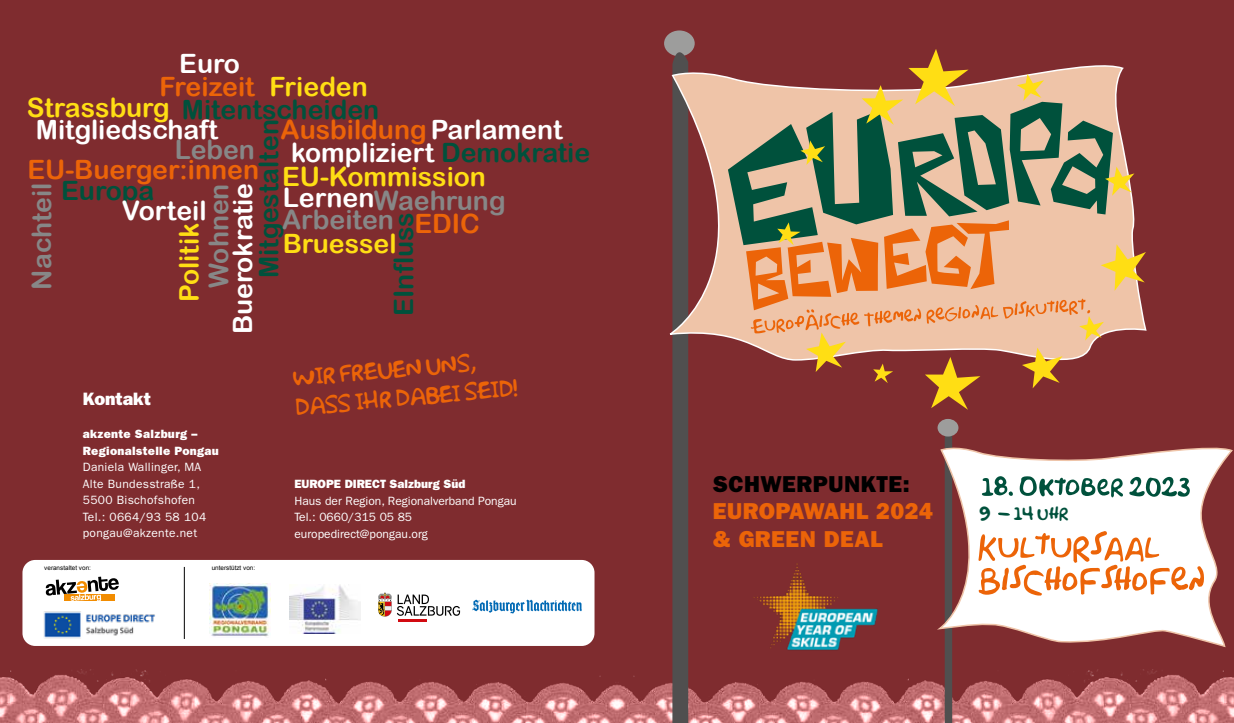
<style>
.page{position:relative;width:1234px;height:723px;background:#fff}
.page>*{position:absolute;margin:0;border:0;box-sizing:border-box;transform-origin:0 0}
.t1{font:26.55px "Arial Rounded MT Bold";color:#fff}
.t2{font:26.55px "Arial Rounded MT Bold";color:#ec6408}
.t3{font:26.55px "Arial Rounded MT Bold";color:#00513c}
.t4{font:26.55px/23.1px "Arial Rounded MT Bold";color:#ffde14}
.t5{font:26.55px "Arial Rounded MT Bold";color:#878787}
.t6{font:23.1px/27.8px "ITC Franklin Gothic Std Hvy";letter-spacing:.02em;color:#ec6408}
.t7{font:23.1px "ITC Franklin Gothic Std Hvy";letter-spacing:.02em;color:#000}
.t8{font:20.25px/29.1px "Simpsonfont";color:#ec6408}
.t9{font:18px "ITC Franklin Gothic Std Hvy";color:#fff}
.t10{font:17.85px "Simpsonfont";color:#00513c}
.t11{font:12px/16.5px "ITC Franklin Gothic Std";letter-spacing:.025em;color:#fff}
.t12{font:12px/16.5px "ITC Franklin Gothic Std";color:#fff}
.t13{font:12px/16.5px "ITC Franklin Gothic Std Hvy";letter-spacing:.025em;color:#fff}
.t14{font:12px "ITC Franklin Gothic Std Hvy";color:#fff}
.t15{font:6.3px "Arial";color:#000}
.s1{color:#ffde14}
.s2{color:#fff}
.s3{color:#00513c}
.s4{color:#878787}
.s5{font-family:"Hand Of Sean"}
</style>
<div class="page">
<div style="left:0;top:0;width:1233px;height:723px;background:#7f2c2f"></div>
<img style="left:0;top:670px;width:1233px;height:53px">
<div style="left:664px;top:30px;width:30px;height:26px;background:#9d9d9c;border-radius:50%"></div>
<svg style="left:672px;top:52px;width:16px;height:671px;background:#524e4e"></svg>
<svg style="left:944px;top:436px;width:7px;height:287px"></svg>
<svg style="left:938px;top:444px;width:294px;height:202px"></svg>
<div style="left:937px;top:419px;width:21px;height:17px;background:#9d9d9c;border-radius:50%"></div>
<svg style="left:669px;top:59px;width:477px;height:314px"></svg>
<svg style="left:727px;top:102px;width:385px;height:143px;background:#828f76"></svg>
<svg style="left:861px;top:49px;width:107px;height:76px"></svg>
<svg style="left:800px;top:140px;width:25px;height:25px"></svg>
<svg style="left:1016px;top:74px;width:27px;height:27px"></svg>
<svg style="left:1104px;top:167px;width:30px;height:29px"></svg>
<svg style="left:746px;top:220px;width:399px;height:190px"></svg>
<div style="left:22px;top:560px;width:572px;height:86px;background:#fff;border-radius:13px"></div>
<img style="left:209px;top:583px;width:62px;height:54px">
<img style="left:289px;top:585px;width:72px;height:49px">
<svg style="left:378px;top:592px;width:13px;height:24px"></svg>
<hr style="left:397px;top:619px;width:29px;height:3px;background:#d20a11">
<svg style="left:397px;top:594px;width:63px;height:22px"></svg>
<svg style="left:472px;top:599px;width:110px;height:14px"></svg>
<svg style="left:46px;top:577px;width:73px;height:24px"></svg>
<hr style="left:184px;top:567px;width:1px;height:72px;background:#000">
<img style="left:44px;top:611px;width:111px;height:28px">
<img style="left:753px;top:563px;width:125px;height:87px">
<svg style="left:997px;top:512px;width:12px;height:4px"></svg>
<svg style="left:978px;top:531px;width:225px;height:64px;background:#fad6bf"></svg>
<svg style="left:981px;top:476px;width:208px;height:21px;background:#9dbcb4"></svg>
<h1 class="t1" style="left:179px;top:48px;width:62px">Euro</h1>
<h1 class="t2" style="left:159px;top:70px;width:210px">Freizeit <span class="s1">Frieden</span></h1>
<h1 class="t3" style="left:27px;top:94px;width:354px"><span class="s1">Strassburg</span> Mitentscheiden</h1>
<h1 class="t1" style="left:36px;top:114px;width:183px">Mitgliedschaft</h1>
<h1 class="t2" style="left:280px;top:114px;width:283px">Ausbildung<span class="s2">Parlament</span></h1>
<h1 class="t3" style="left:253px;top:278px;width:160px;rotate:-90deg">Mitgestalten</h1>
<h1 class="t5" style="left:175px;top:134px;width:82px">Leben</h1>
<h1 class="t1" style="left:291px;top:136px;width:301px">kompliziert <span class="s3">Demokratie</span></h1>
<h1 class="t2" style="left:27px;top:154px;width:233px">EU-Buerger:innen</h1>
<h1 class="t5" style="left:26px;top:289px;width:108px;rotate:-90deg">Nachteil</h1>
<h1 class="t3" style="left:61px;top:175px;width:95px">Europa</h1>
<h1 class="t4" style="left:282px;top:165px;width:225px">EU-Kommission<br><span class="s2">Lernen</span><span class="s4">Waehrung</span></h1>
<h1 class="t5" style="left:203px;top:288px;width:106px;rotate:-90deg">Wohnen</h1>
<h1 class="t1" style="left:227px;top:334px;width:153px;rotate:-90deg">Buerokratie</h1>
<h1 class="t1" style="left:122px;top:195px;width:86px">Vorteil</h1>
<h1 class="t4" style="left:177px;top:302px;width:81px;rotate:-90deg">Politik</h1>
<h1 class="t5" style="left:282px;top:204px;width:113px">Arbeiten</h1>
<h1 class="t4" style="left:282px;top:231px;width:115px">Bruessel</h1>
<h1 class="t3" style="left:388px;top:316px;width:105px;rotate:-90deg">EInfluss</h1>
<h1 class="t2" style="left:414px;top:208px;width:67px">EDIC</h1>
<h3 class="t9" style="left:83px;top:388px;width:70px">Kontakt</h3>
<p class="t13" style="left:83px;top:426px;width:138px">akzente Salzburg –<br>Regionalstelle Pongau</p>
<p class="t11" style="left:83px;top:459px;width:125px">Daniela Wallinger, MA<br>Alte Bundesstraße 1,<br>5500 Bischofshofen<br>Tel.: 0664/93 58 104 pongau@akzente.net</p>
<p class="t15" style="left:44px;top:564px;width:48px">veranstaltet von:</p>
<p class="t15" style="left:212px;top:564px;width:45px">unterstützt von:</p>
<h3 class="t8" style="left:292px;top:362px;width:225px;rotate:-5deg">WIR FREUEN UNS<span class="s5">,</span>,,<br>DASS IHR DABEI SEID!</h3>
<h2 class="t7" style="left:712px;top:470px;width:198px">SCHWERPUNKTE:</h2>
<h2 class="t6" style="left:712px;top:497px;width:222px">EUROPAWAHL 2024 &amp; GREEN DEAL</h2>
<p class="t14" style="left:294px;top:477px;width:172px">EUROPE DIRECT Salzburg Süd</p>
<p class="t12" style="left:294px;top:493px;width:224px">Haus der Region, Regionalverband Pongau<br>Tel.: 0660/315 05 85 europedirect@pongau.org</p>
<h3 class="t10" style="left:979px;top:499px;width:12px">9</h3>
<h3 class="t10" style="left:1013px;top:499px;width:56px">14 uhr</h3>
</div>
